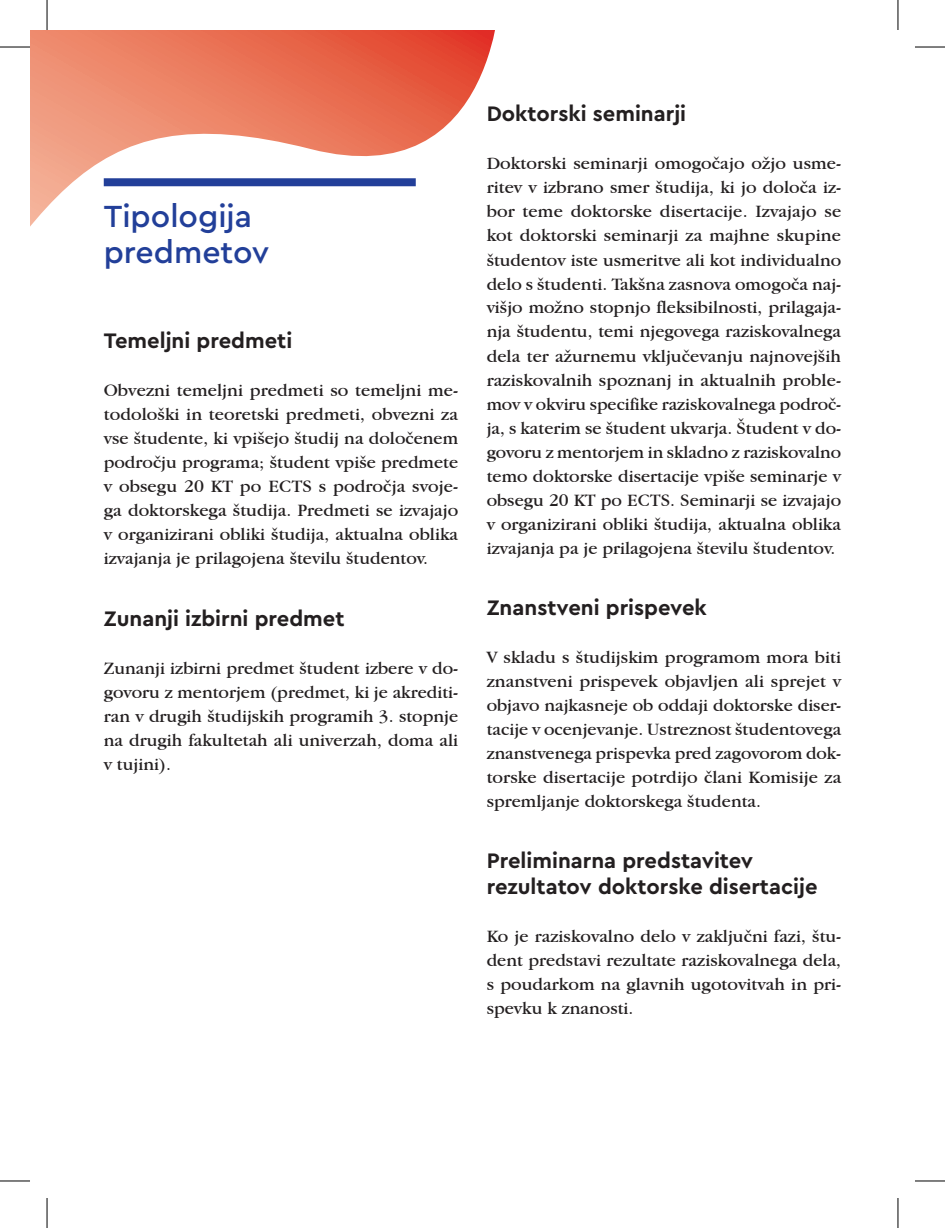
<style>
.page{position:relative;width:945px;height:1228px;background:#fff}
.page>*{position:absolute;margin:0;border:0;box-sizing:border-box;transform-origin:0 0}
.t1{font:500 32px/36px "Cera Pro";color:#223f99}
.t2{font:700 22px/26px "Cera Pro";color:#231f20}
.t3{font:18px/24px "Garamond IT Cby BT";color:#231f20;text-align:justify}
</style>
<div class="page">
<svg style="left:30px;top:30px;width:465px;height:197px"></svg>
<div style="left:104px;top:178px;width:312px;height:8px;background:#223f99"></div>
<svg style="left:47px;top:30px;width:57px;height:197px"></svg>
<hr style="left:0;top:47px;width:30px;height:1px;background:#000">
<hr style="left:914px;top:47px;width:30px;height:1px;background:#000">
<hr style="left:0;top:1181px;width:30px;height:1px;background:#000">
<hr style="left:914px;top:1181px;width:30px;height:1px;background:#000">
<hr style="left:47px;top:0;width:1px;height:30px;background:#000">
<hr style="left:47px;top:1198px;width:1px;height:30px;background:#000">
<hr style="left:897px;top:0;width:1px;height:30px;background:#000">
<hr style="left:897px;top:1198px;width:1px;height:30px;background:#000">
<h1 class="t1" style="left:104px;top:197px;width:167px">Tipologija predmetov</h1>
<p class="t2" style="left:104px;top:327px;width:190px">Temeljni predmeti</p>
<p class="t3" style="left:104px;top:378px;width:356px">Obvezni temeljni predmeti so temeljni me&shy;todološki in teoretski predmeti, obvezni za vse študente, ki vpišejo študij na določenem področju programa; študent vpiše predmete v obsegu 20 KT po ECTS s področja svoje&shy;ga doktorskega študija. Predmeti se izvajajo v organizirani obliki študija, aktualna oblika izvajanja je prilagojena številu študentov.</p>
<p class="t2" style="left:104px;top:604px;width:242px">Zunanji izbirni predmet</p>
<p class="t3" style="left:104px;top:655px;width:356px">Zunanji izbirni predmet študent izbere v do&shy;govoru z mentorjem (predmet, ki je akrediti&shy;ran v drugih študijskih programih 3. stopnje na drugih fakultetah ali univerzah, doma ali v tujini).</p>
<p class="t2" style="left:486px;top:100px;width:201px">Doktorski seminarji</p>
<p class="t3" style="left:486px;top:151px;width:356px">Doktorski seminarji omogočajo ožjo usme&shy;ritev v izbrano smer študija, ki jo določa iz&shy;bor teme doktorske disertacije. Izvajajo se kot doktorski seminarji za majhne skupine študentov iste usmeritve ali kot individualno delo s študenti. Takšna zasnova omogoča naj&shy;višjo možno stopnjo fleksibilnosti, prilagaja&shy;nja študentu, temi njegovega raziskovalnega dela ter ažurnemu vključevanju najnovejših raziskovalnih spoznanj in aktualnih proble&shy;mov v okviru specifike raziskovalnega področ&shy;ja, s katerim se študent ukvarja. Študent v do&shy;govoru z mentorjem in skladno z raziskovalno temo doktorske disertacije vpiše seminarje v obsegu 20 KT po ECTS. Seminarji se izvajajo v organizirani obliki študija, aktualna oblika izvajanja pa je prilagojena številu študentov.</p>
<p class="t2" style="left:486px;top:594px;width:222px">Znanstveni prispevek</p>
<p class="t3" style="left:486px;top:645px;width:356px">V skladu s študijskim programom mora biti znanstveni prispevek objavljen ali sprejet v objavo najkasneje ob oddaji doktorske diser&shy;tacije v ocenjevanje. Ustreznost študentovega znanstvenega prispevka pred zagovorom dok&shy;torske disertacije potrdijo člani Komisije za spremljanje doktorskega študenta.</p>
<p class="t2" style="left:486px;top:847px;width:332px">Preliminarna predstavitev rezultatov doktorske disertacije</p>
<p class="t3" style="left:486px;top:924px;width:356px">Ko je raziskovalno delo v zaključni fazi, štu&shy;dent predstavi rezultate raziskovalnega dela, s poudarkom na glavnih ugotovitvah in pri&shy;spevku k znanosti.</p>
</div>
